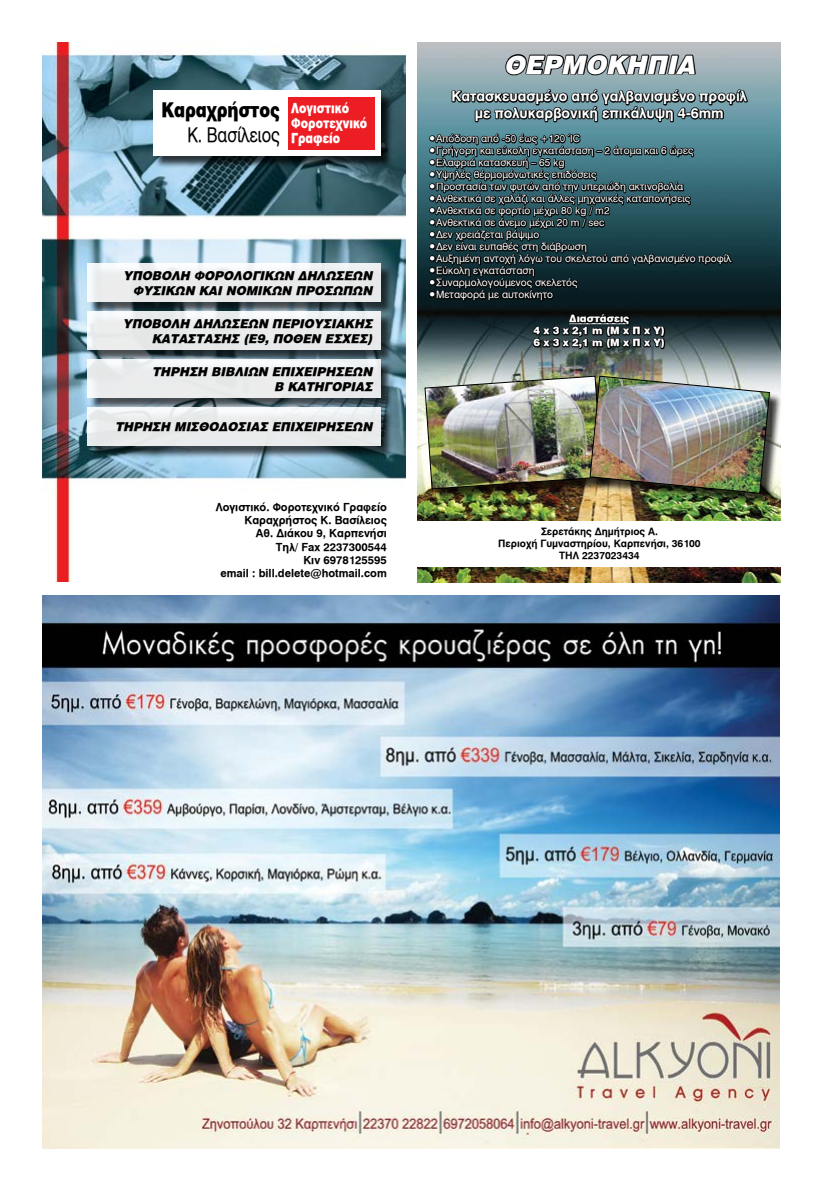
<style>
.page{position:relative;width:823px;height:1191px;background:#fff}
.page>*{position:absolute;margin:0;border:0;box-sizing:border-box;transform-origin:0 0}
.t1{font:italic 900 25px "UB Helvetica";color:#fff}
.t2{font:900 20px "UB Helvetica";color:#000;scale:.8 1}
.t3{font:20px "UB Helvetica";color:#000;scale:.8 1}
.t4{font:14px/16.8px "UB Helvetica Bold";color:#fff;text-align:center}
.t5{font:900 13.8px/15px "UB Helvetica";color:#fff;scale:.8 1}
.t6{font:italic 900 12px/14.4px "UB Helvetica";color:#000;text-align:right}
.t7{font:11px/13.2px "UB Helvetica Bold";color:#000;text-align:right}
.t8{font:10px "UB Helvetica";color:#fff}
.t9{font:10px/12px "UB Helvetica Bold";color:#000;text-align:center}
.t10{font:900 10px/12px "UB Helvetica";color:#fff;text-align:center}
</style>
<div class="page">
<img style="left:43px;top:43px;width:362px;height:538px">
<div style="left:154px;top:92px;width:238px;height:76px;background:#000;opacity:.75"></div>
<div style="left:153px;top:91px;width:227px;height:65px;background:#fff"></div>
<div style="left:288px;top:97px;width:87px;height:53px;background:#ed1d24"></div>
<div style="left:89px;top:265px;width:304px;height:49px;background:#000;opacity:.75"></div>
<div style="left:88px;top:264px;width:292px;height:38px;background:linear-gradient(to bottom,#f0f2f3,#e7e7e8)"></div>
<div style="left:89px;top:313px;width:304px;height:49px;background:#000;opacity:.75"></div>
<div style="left:88px;top:312px;width:292px;height:38px;background:linear-gradient(to bottom,#eef0f1,#e6e7e7)"></div>
<div style="left:89px;top:361px;width:304px;height:49px;background:#000;opacity:.75"></div>
<div style="left:88px;top:360px;width:292px;height:38px;background:linear-gradient(to bottom,#eff2f3,#e8e9e9)"></div>
<div style="left:89px;top:409px;width:304px;height:49px;background:#000;opacity:.75"></div>
<div style="left:88px;top:408px;width:292px;height:38px;background:linear-gradient(to bottom,#eff1f2,#e7e8e8)"></div>
<img style="left:417px;top:43px;width:363px;height:540px">
<svg style="left:450px;top:43px;width:299px;height:80px;background:#6b7e83"></svg>
<svg style="left:427px;top:130px;width:306px;height:224px;background:#1d373d"></svg>
<div style="left:417px;top:521px;width:364px;height:45px;background:#fff"></div>
<div style="left:426px;top:377px;width:189px;height:124px;background:#000;opacity:.75"></div>
<div style="left:591px;top:377px;width:191px;height:129px;background:#000;opacity:.75"></div>
<img style="left:423px;top:375px;width:347px;height:119px">
<img style="left:43px;top:595px;width:736px;height:553px">
<h2 class="t2" style="left:161px;top:98px;width:149px">Καραχρήστος</h2>
<h2 class="t3" style="left:187px;top:123px;width:117px">Κ. Βασίλειος</h2>
<h3 class="t5" style="left:291px;top:100px;width:96px">Λογιστικό<br>Φοροτεχνικό<br>Γραφείο</h3>
<p class="t6" style="left:123px;top:269px;width:253px">ΥΠΟΒΟΛΗ ΦΟΡΟΛΟΓΙΚΩΝ ΔΗΛΩΣΕΩΝ<br>ΦΥΣΙΚΩΝ ΚΑΙ ΝΟΜΙΚΩΝ ΠΡΟΣΩΠΩΝ</p>
<p class="t6" style="left:123px;top:317px;width:254px">ΥΠΟΒΟΛΗ ΔΗΛΩΣΕΩΝ ΠΕΡΙΟΥΣΙΑΚΗΣ<br>ΚΑΤΑΣΤΑΣΗΣ (Ε9, ΠΟΘΕΝ ΕΣΧΕΣ)</p>
<p class="t6" style="left:152px;top:365px;width:225px">ΤΗΡΗΣΗ ΒΙΒΛΙΩΝ ΕΠΙΧΕΙΡΗΣΕΩΝ<br>Β ΚΑΤΗΓΟΡΙΑΣ</p>
<p class="t6" style="left:115px;top:420px;width:262px">ΤΗΡΗΣΗ ΜΙΣΘΟΔΟΣΙΑΣ ΕΠΙΧΕΙΡΗΣΕΩΝ</p>
<p class="t7" style="left:216px;top:500px;width:172px">Λογιστικό. Φοροτεχνικό Γραφείο<br>Καραχρήστος Κ. Βασίλειος<br>Αθ. Διάκου 9, Καρπενήσι<br>Τηλ/ Fax 2237300544<br>Κιν 6978125595<br>email : bill.delete@hotmail.com</p>
<h1 class="t1" style="left:503px;top:50px;width:199px">ΘΕΡΜΟΚΗΠΙΑ</h1>
<h3 class="t4" style="left:451px;top:88px;width:297px">Κατασκευασμένο από γαλβανισμένο προφίλ με πολυκαρβονική επικάλυψη 4-6mm</h3>
<p class="t8" style="left:428px;top:133px;width:153px">•Απόδοση από -50 έως +120 ºC</p>
<p class="t8" style="left:428px;top:145px;width:266px">•Γρήγορη και εύκολη εγκατάσταση – 2 άτομα και 6 ώρες</p>
<p class="t8" style="left:428px;top:157px;width:137px">•Ελαφριά κατασκευή – 65 kg</p>
<p class="t8" style="left:428px;top:169px;width:169px">•Υψηλές θέρμομόνωτικές επιδόσεις</p>
<p class="t8" style="left:428px;top:181px;width:256px">•Προστασία των φυτών από την υπεριώδη ακτινοβολία</p>
<p class="t8" style="left:428px;top:193px;width:263px">•Ανθεκτικά σε χαλάζι και άλλες μηχανικές καταπονήσεις</p>
<p class="t8" style="left:428px;top:205px;width:182px">•Ανθεκτικά σε φορτίο μέχρι 80 kg / m2</p>
<p class="t8" style="left:428px;top:217px;width:177px">•Ανθεκτικά σε άνεμο μέχρι 20 m / sec</p>
<p class="t8" style="left:428px;top:229px;width:112px">•Δεν χρειάζεται βάψιμο</p>
<p class="t8" style="left:428px;top:241px;width:160px">•Δεν είναι ευπαθές στη διάβρωση</p>
<p class="t8" style="left:428px;top:253px;width:304px">•Αυξημένη αντοχή λόγω του σκελετού από γαλβανισμένο προφίλ</p>
<p class="t8" style="left:428px;top:265px;width:107px">•Εύκολη εγκατάσταση</p>
<p class="t8" style="left:428px;top:277px;width:150px">•Συναρμολογούμενος σκελετός</p>
<p class="t8" style="left:428px;top:289px;width:126px">•Μεταφορά με αυτοκίνητο</p>
<p class="t10" style="left:533px;top:313px;width:133px">Διαστάσεις<br>4 x 3 x 2,1 m (Μ x Π x Υ)<br>6 x 3 x 2,1 m (Μ x Π x Υ)</p>
<p class="t9" style="left:498px;top:526px;width:204px">Σερετάκης Δημήτριος Α.<br>Περιοχή Γυμναστηρίου, Καρπενήσι, 36100<br>ΤΗΛ 2237023434</p>
</div>
